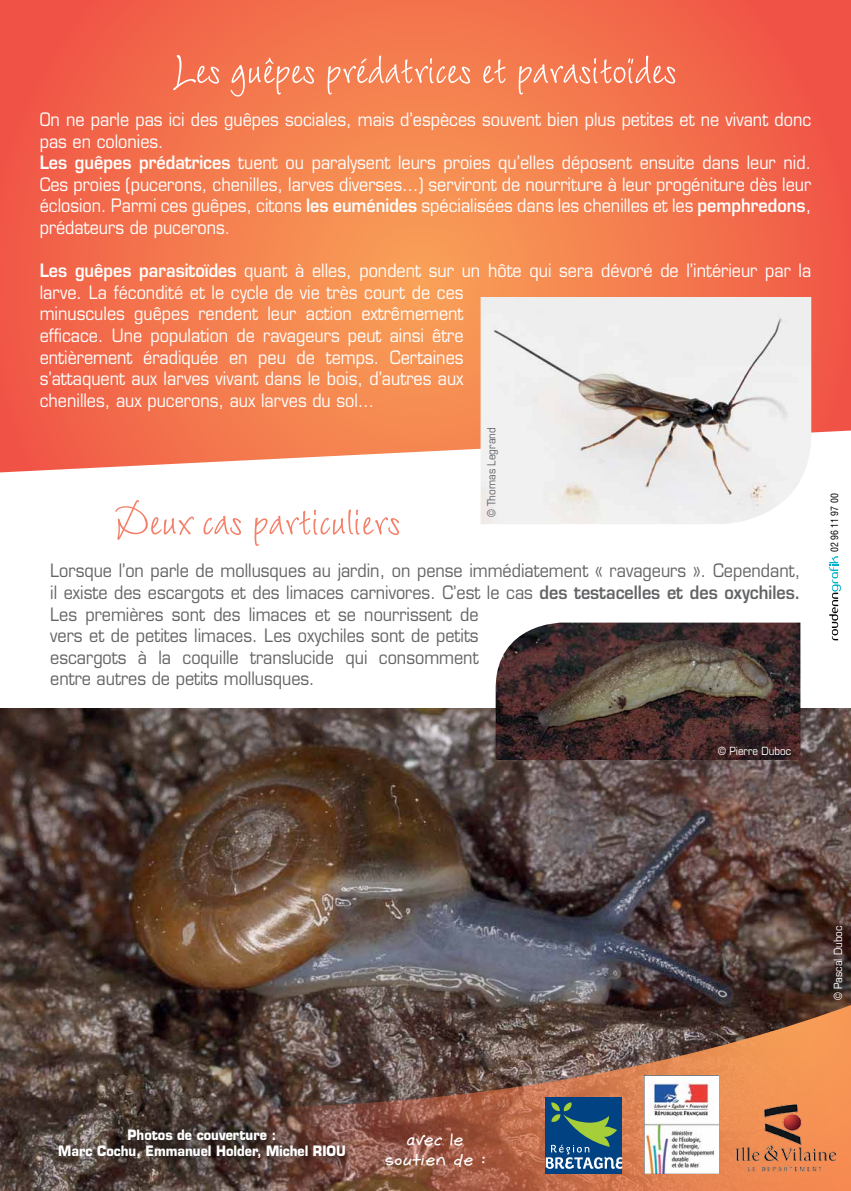
<style>
.page{position:relative;width:851px;height:1191px;background:#fff}
.page>*{position:absolute;margin:0;border:0;box-sizing:border-box;transform-origin:0 0}
.t1{font:60px "Wiesbaden Swing";color:#fff;scale:.9 1}
.t2{font:60px "Wiesbaden Swing";color:#f48069;scale:.9 1}
.t3{font:18px/21.6px "Eurostile";color:#fff;scale:.9 1}
.t4{font:18px/21.6px "Eurostile";color:#636466;scale:.9 1}
.t5{font:16.6px/19.8px "Gemelli";color:#fff;text-align:center}
.t6{font:700 14px/16.8px "Eurostile";color:#fff;text-align:center;scale:.9 1}
.t7{font:11px "Eurostile";color:#fff;scale:.9 1}
.t8{font:11px "Eurostile";color:#636466;scale:.9 1}
.t9{font:condensed 9.8px "Swiss 721 BT";color:#000}
.s1{font-weight:600}
</style>
<div class="page">
<svg style="left:0;top:0;width:850px;height:472px;background:#f37750"></svg>
<img style="left:0;top:708px;width:850px;height:483px">
<img style="left:248px;top:749px;width:602px;height:442px">
<div style="left:545px;top:1097px;width:77px;height:76px;background:#004282"></div>
<svg style="left:545px;top:1102px;width:77px;height:66px"></svg>
<img style="left:644px;top:1076px;width:74px;height:97px">
<div style="left:48px;top:1117px;width:307px;height:51px;background:#000;opacity:.75"></div>
<svg style="left:829px;top:556px;width:11px;height:84px"></svg>
<img style="left:731px;top:1102px;width:109px;height:71px">
<img style="left:480px;top:297px;width:331px;height:227px">
<img style="left:495px;top:622px;width:305px;height:138px">
<h1 class="t1" style="left:174px;top:35px;width:559px">Les guêpes prédatrices et parasitoïdes</h1>
<p class="t3" style="left:40px;top:109px;width:858px">On ne parle pas ici des guêpes sociales, mais d’espèces souvent bien plus petites et ne vivant donc pas en colonies.<br><span class="s1">Les guêpes prédatrices</span> tuent ou paralysent leurs proies qu’elles déposent ensuite dans leur nid.<br>Ces proies (pucerons, chenilles, larves diverses…) serviront de nourriture à leur progéniture dès leur éclosion. Parmi ces guêpes, citons <span class="s1">les euménides</span> spécialisées dans les chenilles et les <span class="s1">pemphredons</span>, prédateurs de pucerons.</p>
<p class="t3" style="left:40px;top:260px;width:858px"><span class="s1">Les guêpes parasitoïdes</span> quant à elles, pondent sur un hôte qui sera dévoré de l’intérieur par la larve. La fécondité et le cycle de vie très court de ces<br>minuscules guêpes rendent leur action extrêmement<br>efficace. Une population de ravageurs peut ainsi être<br>entièrement éradiquée en peu de temps. Certaines<br>s’attaquent aux larves vivant dans le bois, d’autres aux<br>chenilles, aux pucerons, aux larves du sol…</p>
<p class="t8" style="left:485px;top:517px;width:101px;rotate:-90deg">© Thomas Legrand</p>
<h1 class="t2" style="left:113px;top:487px;width:320px">Deux cas particuliers</h1>
<p class="t4" style="left:50px;top:560px;width:834px">Lorsque l’on parle de mollusques au jardin, on pense immédiatement « ravageurs ». Cependant, il existe des escargots et des limaces carnivores. C’est le cas <span class="s1">des testacelles et des oxychiles.<br></span>Les premières sont des limaces et se nourrissent de<br>vers et de petites limaces. Les oxychiles sont de petits<br>escargots à la coquille translucide qui consomment<br>entre autres de petits mollusques.</p>
<p class="t9" style="left:828px;top:552px;width:60px;rotate:-90deg">02 96 11 97 00</p>
<p class="t7" style="left:718px;top:744px;width:82px">© Pierre Duboc</p>
<p class="t6" style="left:58px;top:1126px;width:321px">Photos de couverture :<br>Marc Cochu, Emmanuel Holder, Michel RIOU</p>
<p class="t5" style="left:385px;top:1130px;width:102px">avec le soutien de :</p>
<p class="t7" style="left:831px;top:1000px;width:85px;rotate:-90deg">© Pascal Duboc</p>
</div>
